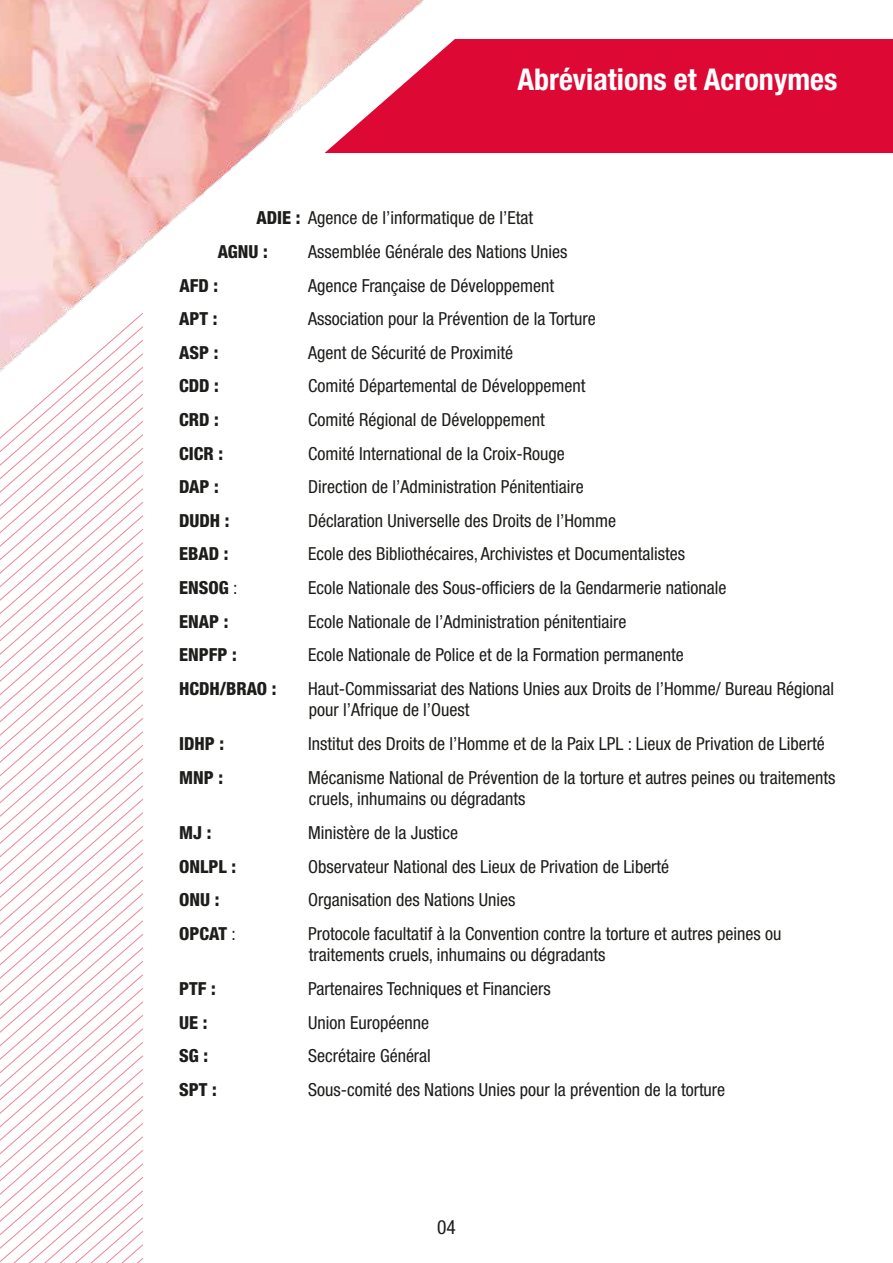
<style>
.page{position:relative;width:893px;height:1263px;background:#fff}
.page>*{position:absolute;margin:0;border:0;box-sizing:border-box;transform-origin:0 0}
.t1{font:700 condensed 30px "Helvetica Neue";color:#fff}
.t2{font:condensed 19.5px "Helvetica Neue";color:#1d1d1b}
.t3{font:condensed 18px/21.6px "Helvetica Neue";color:#1d1d1b}
.t4{font:800 condensed 18px "Helvetica Neue";color:#1d1d1b}
.s1{font-weight:800}
.s2{font-weight:400}
</style>
<div class="page">
<div style="left:441px;top:39px;width:452px;height:114px;background:#dd0934"></div>
<svg style="left:0;top:392px;width:143px;height:871px"></svg>
<img style="left:0;top:0;width:441px;height:392px">
<h1 class="t1" style="left:517px;top:61px;width:322px">Abréviations et Acronymes</h1>
<p class="t3" style="left:218px;top:201px;width:317px;line-height:33.6px;text-indent:38px"><span class="s1">ADIE :</span> Agence de l’informatique de l’Etat<br><span class="s1">AGNU :</span></p>
<p class="t3" style="left:308px;top:241px;width:261px">Assemblée Générale des Nations Unies</p>
<p class="t4" style="left:179px;top:274px;width:40px">AFD :</p>
<p class="t3" style="left:308px;top:274px;width:248px">Agence Française de Développement</p>
<p class="t4" style="left:179px;top:308px;width:40px">APT :</p>
<p class="t3" style="left:308px;top:308px;width:289px">Association pour la Prévention de la Torture</p>
<p class="t4" style="left:179px;top:341px;width:41px">ASP :</p>
<p class="t3" style="left:308px;top:341px;width:207px">Agent de Sécurité de Proximité</p>
<p class="t4" style="left:179px;top:375px;width:41px">CDD :</p>
<p class="t3" style="left:308px;top:375px;width:279px">Comité Départemental de Développement</p>
<p class="t4" style="left:179px;top:408px;width:41px">CRD :</p>
<p class="t3" style="left:308px;top:409px;width:238px">Comité Régional de Développement</p>
<p class="t4" style="left:179px;top:442px;width:46px">CICR :</p>
<p class="t3" style="left:308px;top:442px;width:258px">Comité International de la Croix-Rouge</p>
<p class="t4" style="left:179px;top:476px;width:41px">DAP :</p>
<p class="t3" style="left:308px;top:476px;width:277px">Direction de l’Administration Pénitentiaire</p>
<p class="t4" style="left:179px;top:509px;width:52px">DUDH :</p>
<p class="t3" style="left:308px;top:509px;width:309px">Déclaration Universelle des Droits de l’Homme</p>
<p class="t4" style="left:179px;top:543px;width:51px">EBAD :</p>
<p class="t3" style="left:308px;top:543px;width:379px">Ecole des Bibliothécaires, Archivistes et Documentalistes</p>
<p class="t4" style="left:179px;top:576px;width:60px">ENSOG <span class="s2">:</span></p>
<p class="t3" style="left:308px;top:577px;width:420px">Ecole Nationale des Sous-officiers de la Gendarmerie nationale</p>
<p class="t4" style="left:179px;top:610px;width:51px">ENAP :</p>
<p class="t3" style="left:308px;top:610px;width:320px">Ecole Nationale de l’Administration pénitentiaire</p>
<p class="t4" style="left:179px;top:644px;width:59px">ENPFP :</p>
<p class="t3" style="left:308px;top:644px;width:377px">Ecole Nationale de Police et de la Formation permanente</p>
<p class="t4" style="left:179px;top:677px;width:99px">HCDH/BRAO :</p>
<p class="t3" style="left:308px;top:677px;width:528px">Haut-Commissariat des Nations Unies aux Droits de l’Homme/ Bureau Régional pour l’Afrique de l’Ouest</p>
<p class="t4" style="left:179px;top:732px;width:47px">IDHP :</p>
<p class="t3" style="left:308px;top:733px;width:518px">Institut des Droits de l’Homme et de la Paix LPL : Lieux de Privation de Liberté</p>
<p class="t4" style="left:179px;top:766px;width:46px">MNP :</p>
<p class="t3" style="left:308px;top:766px;width:529px">Mécanisme National de Prévention de la torture et autres peines ou traitements cruels, inhumains ou dégradants</p>
<p class="t4" style="left:179px;top:821px;width:34px">MJ :</p>
<p class="t3" style="left:308px;top:822px;width:151px">Ministère de la Justice</p>
<p class="t4" style="left:179px;top:855px;width:59px">ONLPL :</p>
<p class="t3" style="left:308px;top:855px;width:363px">Observateur National des Lieux de Privation de Liberté</p>
<p class="t4" style="left:179px;top:888px;width:42px">ONU :</p>
<p class="t3" style="left:308px;top:889px;width:209px">Organisation des Nations Unies</p>
<p class="t4" style="left:179px;top:922px;width:58px">OPCAT <span class="s2">:</span></p>
<p class="t3" style="left:308px;top:922px;width:475px">Protocole facultatif à la Convention contre la torture et autres peines ou traitements cruels, inhumains ou dégradants</p>
<p class="t4" style="left:179px;top:977px;width:38px">PTF :</p>
<p class="t3" style="left:308px;top:978px;width:244px">Partenaires Techniques et Financiers</p>
<p class="t4" style="left:179px;top:1011px;width:30px">UE :</p>
<p class="t3" style="left:308px;top:1011px;width:122px">Union Européenne</p>
<p class="t4" style="left:179px;top:1044px;width:31px">SG :</p>
<p class="t3" style="left:308px;top:1045px;width:124px">Secrétaire Général</p>
<p class="t4" style="left:179px;top:1078px;width:39px">SPT :</p>
<p class="t3" style="left:308px;top:1078px;width:419px">Sous-comité des Nations Unies pour la prévention de la torture</p>
<p class="t2" style="left:437px;top:1216px;width:20px">04</p>
</div>
